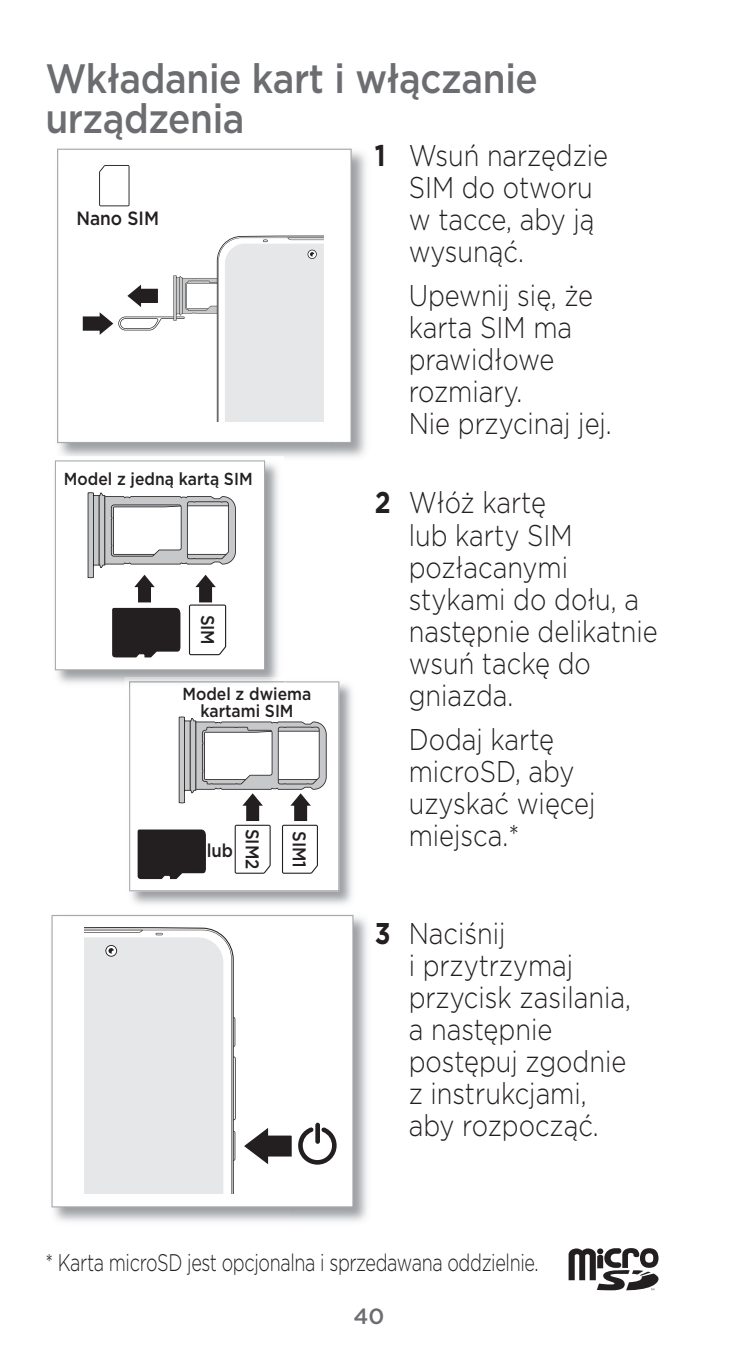
<style>
.page{position:relative;width:738px;height:1372px;background:#fff}
.page>*{position:absolute;margin:0;border:0;box-sizing:border-box;transform-origin:0 0}
.t1{font:500 40.8px/40px "Gotham";letter-spacing:-.01em;color:#6c6d70;scale:.9 1}
.t2{font:300 30px/32px "Gotham";color:#231f20;scale:.85 1}
.t3{font:300 24px "Gotham";letter-spacing:-.02em;color:#231f20;scale:.75 1}
.t4{font:500 22px "Gotham";color:#6c6d70}
.t5{font:500 19.2px "Gotham";color:#231f20;scale:.9 1}
.t6{font:500 18.4px "Gotham";color:#231f20;scale:.9 1}
.t7{font:500 17.6px/17.6px "Gotham";color:#231f20;text-align:center;scale:.9 1}
.s1{font-weight:700}
</style>
<div class="page">
<img style="left:57px;top:148px;width:309px;height:309px">
<svg style="left:57px;top:149px;width:294px;height:294px"></svg>
<svg style="left:83px;top:236px;width:240px;height:186px"></svg>
<svg style="left:99px;top:165px;width:30px;height:41px"></svg>
<img style="left:129px;top:681px;width:223px;height:223px">
<svg style="left:129px;top:681px;width:210px;height:210px"></svg>
<img style="left:54px;top:456px;width:230px;height:227px">
<img style="left:125px;top:677px;width:159px;height:6px">
<img style="left:129px;top:681px;width:155px;height:8px">
<svg style="left:55px;top:460px;width:210px;height:210px"></svg>
<svg style="left:88px;top:492px;width:148px;height:165px"></svg>
<svg style="left:137px;top:717px;width:189px;height:162px"></svg>
<img style="left:51px;top:914px;width:316px;height:308px">
<svg style="left:51px;top:915px;width:302px;height:292px"></svg>
<svg style="left:84px;top:928px;width:252px;height:266px"></svg>
<svg style="left:568px;top:1248px;width:90px;height:42px"></svg>
<h1 class="t1" style="left:45px;top:58px;width:548px">Wkładanie kart i włączanie urządzenia</h1>
<p class="t5" style="left:76px;top:206px;width:93px">Nano SIM</p>
<p class="t7" style="left:64px;top:470px;width:211px">Model z jedną kartą SIM</p>
<p class="t6" style="left:219px;top:615px;width:35px;rotate:90deg">SIM</p>
<p class="t7" style="left:182px;top:684px;width:144px">Model z dwiema kartami SIM</p>
<p class="t6" style="left:206px;top:838px;width:31px">lub</p>
<p class="t6" style="left:264px;top:829px;width:47px;rotate:90deg">SIM2</p>
<p class="t6" style="left:311px;top:831px;width:43px;rotate:90deg">SIM1</p>
<p class="t2" style="left:408px;top:139px;width:236px;text-indent:-34px"><span class="s1">1</span> Wsuń narzędzie<br>SIM do otworu w tacce, aby ją wysunąć.</p>
<p class="t2" style="left:408px;top:279px;width:240px">Upewnij się, że karta SIM ma prawidłowe rozmiary.<br>Nie przycinaj jej.</p>
<p class="t2" style="left:408px;top:486px;width:294px;text-indent:-34px"><span class="s1">2</span> Włóż kartę<br>lub karty SIM pozłacanymi stykami do dołu, a następnie delikatnie wsuń tackę do gniazda.</p>
<p class="t2" style="left:408px;top:722px;width:221px">Dodaj kartę microSD, aby uzyskać więcej miejsca.*</p>
<p class="t2" style="left:408px;top:917px;width:263px;text-indent:-34px"><span class="s1">3</span> Naciśnij<br>i przytrzymaj przycisk zasilania, a następnie postępuj zgodnie z instrukcjami, aby rozpocząć.</p>
<p class="t3" style="left:45px;top:1248px;width:658px">* Karta microSD jest opcjonalna i sprzedawana oddzielnie.</p>
<p class="t4" style="left:353px;top:1302px;width:32px">40</p>
</div>
